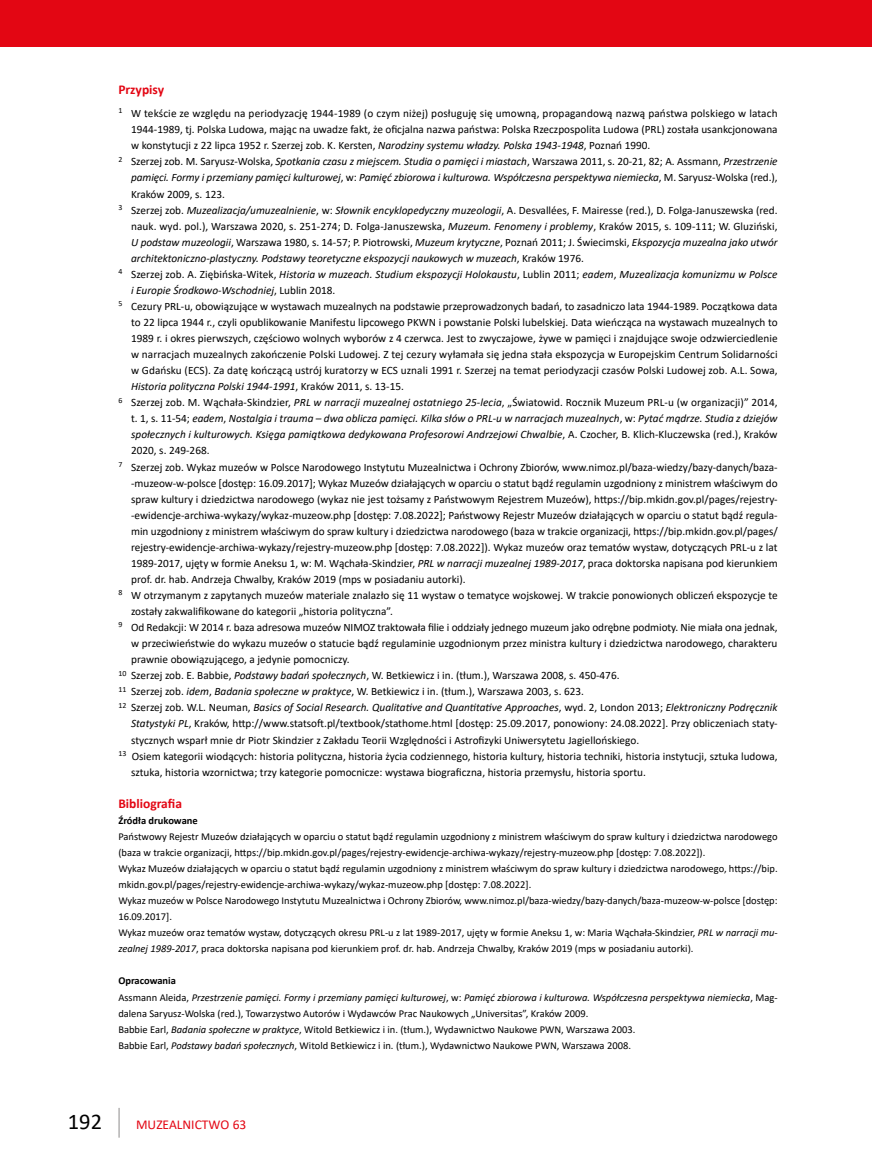
<style>
.page{position:relative;width:872px;height:1170px;background:#fff}
.page>*{position:absolute;margin:0;border:0;box-sizing:border-box;transform-origin:0 0}
.t1{font:22.5px "Calibri";color:#000}
.t2{font:700 13.5px "Calibri";color:#e30613}
.t3{font:13.5px "Calibri";color:#e30613}
.t4{font:11.25px "Calibri";color:#000}
.t5{font:italic 11.25px "Calibri";color:#000}
.t6{font:10.5px/16px "Calibri";color:#000}
.t7{font:700 10.5px "Calibri";color:#000}
.s1{font-style:italic}
.s2{font-style:normal}
.s3{font-weight:700}
</style>
<div class="page">
<hr style="left:118px;top:1107px;width:2px;height:30px;background:#b3b2b2">
<div style="left:0;top:0;width:872px;height:47px;background:#e30613"></div>
<p class="t2" style="left:118px;top:80px;width:47px">Przypisy</p>
<p class="t4" style="left:118px;top:106px;width:660px"><sup>1</sup> W tekście ze względu na periodyzację 1944-1989 (o czym niżej) posługuję się umowną, propagandową nazwą państwa polskiego w latach</p>
<p class="t4" style="left:131px;top:122px;width:648px">1944-1989, tj. Polska Ludowa, mając na uwadze fakt, że oficjalna nazwa państwa: Polska Rzeczpospolita Ludowa (PRL) została usankcjonowana</p>
<p class="t4" style="left:131px;top:138px;width:521px">w konstytucji z 22 lipca 1952 r. Szerzej zob. K. Kersten, <span class="s1">Narodziny systemu władzy. Polska 1943-1948</span>, Poznań 1990.</p>
<p class="t4" style="left:118px;top:154px;width:661px"><sup>2</sup> Szerzej zob. M. Saryusz-Wolska, <span class="s1">Spotkania czasu z miejscem. Studia o pamięci i miastach</span>, Warszawa 2011, s. 20-21, 82; A. Assmann, <span class="s1">Przestrzenie</span></p>
<p class="t5" style="left:131px;top:170px;width:648px">pamięci. Formy i przemiany pamięci kulturowej<span class="s2">, w:</span> Pamięć zbiorowa i kulturowa. Współczesna perspektywa niemiecka<span class="s2">, M. Saryusz-Wolska (red.),</span></p>
<p class="t4" style="left:131px;top:186px;width:95px">Kraków 2009, s. 123.</p>
<p class="t4" style="left:118px;top:202px;width:661px"><sup>3</sup> Szerzej zob. <span class="s1">Muzealizacja/umuzealnienie</span>, w: <span class="s1">Słownik encyklopedyczny muzeologii</span>, A. Desvallées, F. Mairesse (red.), D. Folga-Januszewska (red.</p>
<p class="t4" style="left:131px;top:218px;width:648px">nauk. wyd. pol.), Warszawa 2020, s. 251-274; D. Folga-Januszewska, <span class="s1">Muzeum. Fenomeny i problemy</span>, Kraków 2015, s. 109-111; W. Gluziński,</p>
<p class="t5" style="left:131px;top:234px;width:648px">U podstaw muzeologii<span class="s2">, Warszawa 1980, s. 14-57; P. Piotrowski,</span> Muzeum krytyczne<span class="s2">, Poznań 2011; J. Świecimski,</span> Ekspozycja muzealna jako utwór</p>
<p class="t5" style="left:131px;top:250px;width:454px">architektoniczno-plastyczny. Podstawy teoretyczne ekspozycji naukowych w muzeach<span class="s2">, Kraków 1976.</span></p>
<p class="t5" style="left:118px;top:266px;width:661px"><sup>4</sup> <span class="s2">Szerzej zob. A. Ziębińska-Witek,</span> Historia w muzeach. Studium ekspozycji Holokaustu<span class="s2">, Lublin 2011;</span> eadem<span class="s2">,</span> Muzealizacja komunizmu w Polsce</p>
<p class="t5" style="left:131px;top:282px;width:206px">i Europie Środkowo-Wschodniej<span class="s2">, Lublin 2018.</span></p>
<p class="t4" style="left:118px;top:298px;width:660px"><sup>5</sup> Cezury PRL-u, obowiązujące w wystawach muzealnych na podstawie przeprowadzonych badań, to zasadniczo lata 1944-1989. Początkowa data</p>
<p class="t4" style="left:131px;top:314px;width:648px">to 22 lipca 1944 r., czyli opublikowanie Manifestu lipcowego PKWN i powstanie Polski lubelskiej. Data wieńcząca na wystawach muzealnych to</p>
<p class="t4" style="left:131px;top:330px;width:648px">1989 r. i okres pierwszych, częściowo wolnych wyborów z 4 czerwca. Jest to zwyczajowe, żywe w pamięci i znajdujące swoje odzwierciedlenie</p>
<p class="t4" style="left:131px;top:346px;width:648px">w narracjach muzealnych zakończenie Polski Ludowej. Z tej cezury wyłamała się jedna stała ekspozycja w Europejskim Centrum Solidarności</p>
<p class="t4" style="left:131px;top:362px;width:648px">w Gdańsku (ECS). Za datę kończącą ustrój kuratorzy w ECS uznali 1991 r. Szerzej na temat periodyzacji czasów Polski Ludowej zob. A.L. Sowa,</p>
<p class="t5" style="left:131px;top:378px;width:274px">Historia polityczna Polski 1944-1991<span class="s2">, Kraków 2011, s. 13-15.</span></p>
<p class="t4" style="left:118px;top:394px;width:661px"><sup>6</sup> Szerzej zob. M. Wąchała-Skindzier, <span class="s1">PRL w narracji muzealnej ostatniego 25-lecia</span>, „Światowid. Rocznik Muzeum PRL-u (w organizacji)” 2014,</p>
<p class="t5" style="left:131px;top:411px;width:648px"><span class="s2">t. 1, s. 11-54;</span> eadem<span class="s2">,</span> Nostalgia i trauma – dwa oblicza pamięci. Kilka słów o PRL-u w narracjach muzealnych<span class="s2">, w:</span> Pytać mądrze. Studia z dziejów</p>
<p class="t5" style="left:131px;top:427px;width:648px">społecznych i kulturowych. Księga pamiątkowa dedykowana Profesorowi Andrzejowi Chwalbie<span class="s2">, A. Czocher, B. Klich-Kluczewska (red.), Kraków</span></p>
<p class="t4" style="left:131px;top:443px;width:80px">2020, s. 249-268.</p>
<p class="t4" style="left:118px;top:459px;width:661px"><sup>7</sup> Szerzej zob. Wykaz muzeów w Polsce Narodowego Instytutu Muzealnictwa i Ochrony Zbiorów, www.nimoz.pl/baza-wiedzy/bazy-danych/baza-</p>
<p class="t4" style="left:131px;top:475px;width:648px">-muzeow-w-polsce [dostęp: 16.09.2017]; Wykaz Muzeów działających w oparciu o statut bądź regulamin uzgodniony z ministrem właściwym do</p>
<p class="t4" style="left:131px;top:491px;width:648px">spraw kultury i dziedzictwa narodowego (wykaz nie jest tożsamy z Państwowym Rejestrem Muzeów), https://bip.mkidn.gov.pl/pages/rejestry-</p>
<p class="t4" style="left:131px;top:507px;width:648px">-ewidencje-archiwa-wykazy/wykaz-muzeow.php [dostęp: 7.08.2022]; Państwowy Rejestr Muzeów działających w oparciu o statut bądź regula-</p>
<p class="t4" style="left:131px;top:523px;width:648px">min uzgodniony z ministrem właściwym do spraw kultury i dziedzictwa narodowego (baza w trakcie organizacji, https://bip.mkidn.gov.pl/pages/</p>
<p class="t4" style="left:131px;top:539px;width:648px">rejestry-ewidencje-archiwa-wykazy/rejestry-muzeow.php [dostęp: 7.08.2022]). Wykaz muzeów oraz tematów wystaw, dotyczących PRL-u z lat</p>
<p class="t4" style="left:131px;top:555px;width:648px">1989-2017, ujęty w formie Aneksu 1, w: M. Wąchała-Skindzier, <span class="s1">PRL w narracji muzealnej 1989-2017</span>, praca doktorska napisana pod kierunkiem</p>
<p class="t4" style="left:131px;top:571px;width:336px">prof. dr. hab. Andrzeja Chwalby, Kraków 2019 (mps w posiadaniu autorki).</p>
<p class="t4" style="left:118px;top:587px;width:661px"><sup>8</sup> W otrzymanym z zapytanych muzeów materiale znalazło się 11 wystaw o tematyce wojskowej. W trakcie ponowionych obliczeń ekspozycje te</p>
<p class="t4" style="left:131px;top:603px;width:263px">zostały zakwalifikowane do kategorii „historia polityczna”.</p>
<p class="t4" style="left:118px;top:619px;width:660px"><sup>9</sup> Od Redakcji: W 2014 r. baza adresowa muzeów NIMOZ traktowała filie i oddziały jednego muzeum jako odrębne podmioty. Nie miała ona jednak,</p>
<p class="t4" style="left:131px;top:635px;width:648px">w przeciwieństwie do wykazu muzeów o statucie bądź regulaminie uzgodnionym przez ministra kultury i dziedzictwa narodowego, charakteru</p>
<p class="t4" style="left:131px;top:651px;width:220px">prawnie obowiązującego, a jedynie pomocniczy.</p>
<p class="t4" style="left:118px;top:667px;width:503px"><sup>10</sup> Szerzej zob. E. Babbie, <span class="s1">Podstawy badań społecznych</span>, W. Betkiewicz i in. (tłum.), Warszawa 2008, s. 450-476.</p>
<p class="t4" style="left:118px;top:683px;width:467px"><sup>11</sup> Szerzej zob. <span class="s1">idem</span>, <span class="s1">Badania społeczne w praktyce</span>, W. Betkiewicz i in. (tłum.), Warszawa 2003, s. 623.</p>
<p class="t5" style="left:118px;top:699px;width:661px"><sup>12</sup> <span class="s2">Szerzej zob. W.L. Neuman,</span> Basics of Social Research. Qualitative and Quantitative Approaches<span class="s2">, wyd. 2, London 2013;</span> Elektroniczny Podręcznik</p>
<p class="t4" style="left:131px;top:716px;width:648px"><span class="s1">Statystyki PL</span>, Kraków, http://www.statsoft.pl/textbook/stathome.html [dostęp: 25.09.2017, ponowiony: 24.08.2022]. Przy obliczeniach staty-</p>
<p class="t4" style="left:131px;top:732px;width:509px">stycznych wsparł mnie dr Piotr Skindzier z Zakładu Teorii Względności i Astrofizyki Uniwersytetu Jagiellońskiego.</p>
<p class="t4" style="left:118px;top:748px;width:660px"><sup>13</sup> Osiem kategorii wiodących: historia polityczna, historia życia codziennego, historia kultury, historia techniki, historia instytucji, sztuka ludowa,</p>
<p class="t4" style="left:131px;top:764px;width:516px">sztuka, historia wzornictwa; trzy kategorie pomocnicze: wystawa biograficzna, historia przemysłu, historia sportu.</p>
<p class="t2" style="left:118px;top:793px;width:65px">Bibliografia</p>
<p class="t7" style="left:118px;top:812px;width:81px">Źródła drukowane</p>
<p class="t6" style="left:118px;top:828px;width:661px">Państwowy Rejestr Muzeów działających w oparciu o statut bądź regulamin uzgodniony z ministrem właściwym do spraw kultury i dziedzictwa narodowego (baza w trakcie organizacji, https://bip.mkidn.gov.pl/pages/rejestry-ewidencje-archiwa-wykazy/rejestry-muzeow.php [dostęp: 7.08.2022]).<br>Wykaz Muzeów działających w oparciu o statut bądź regulamin uzgodniony z ministrem właściwym do spraw kultury i dziedzictwa narodowego, https://bip. mkidn.gov.pl/pages/rejestry-ewidencje-archiwa-wykazy/wykaz-muzeow.php [dostęp: 7.08.2022].<br>Wykaz muzeów w Polsce Narodowego Instytutu Muzealnictwa i Ochrony Zbiorów, www.nimoz.pl/baza-wiedzy/bazy-danych/baza-muzeow-w-polsce [dostęp:<br>16.09.2017].<br>Wykaz muzeów oraz tematów wystaw, dotyczących okresu PRL-u z lat 1989-2017, ujęty w formie Aneksu 1, w: Maria Wąchała-Skindzier, <span class="s1">PRL w narracji mu&shy;zealnej 1989-2017</span>, praca doktorska napisana pod kierunkiem prof. dr. hab. Andrzeja Chwalby, Kraków 2019 (mps w posiadaniu autorki).</p>
<p class="t6" style="left:118px;top:972px;width:661px"><span class="s3">Opracowania<br></span>Assmann Aleida, <span class="s1">Przestrzenie pamięci. Formy i przemiany pamięci kulturowej</span>, w: <span class="s1">Pamięć zbiorowa i kulturowa. Współczesna perspektywa niemiecka</span>, Mag&shy;dalena Saryusz-Wolska (red.), Towarzystwo Autorów i Wydawców Prac Naukowych „Universitas”, Kraków 2009.<br>Babbie Earl, <span class="s1">Badania społeczne w praktyce</span>, Witold Betkiewicz i in. (tłum.), Wydawnictwo Naukowe PWN, Warszawa 2003.<br>Babbie Earl, <span class="s1">Podstawy badań społecznych</span>, Witold Betkiewicz i in. (tłum.), Wydawnictwo Naukowe PWN, Warszawa 2008.</p>
<h1 class="t1" style="left:68px;top:1105px;width:36px">192</h1>
<p class="t3" style="left:136px;top:1115px;width:112px">MUZEALNICTWO 63</p>
</div>
